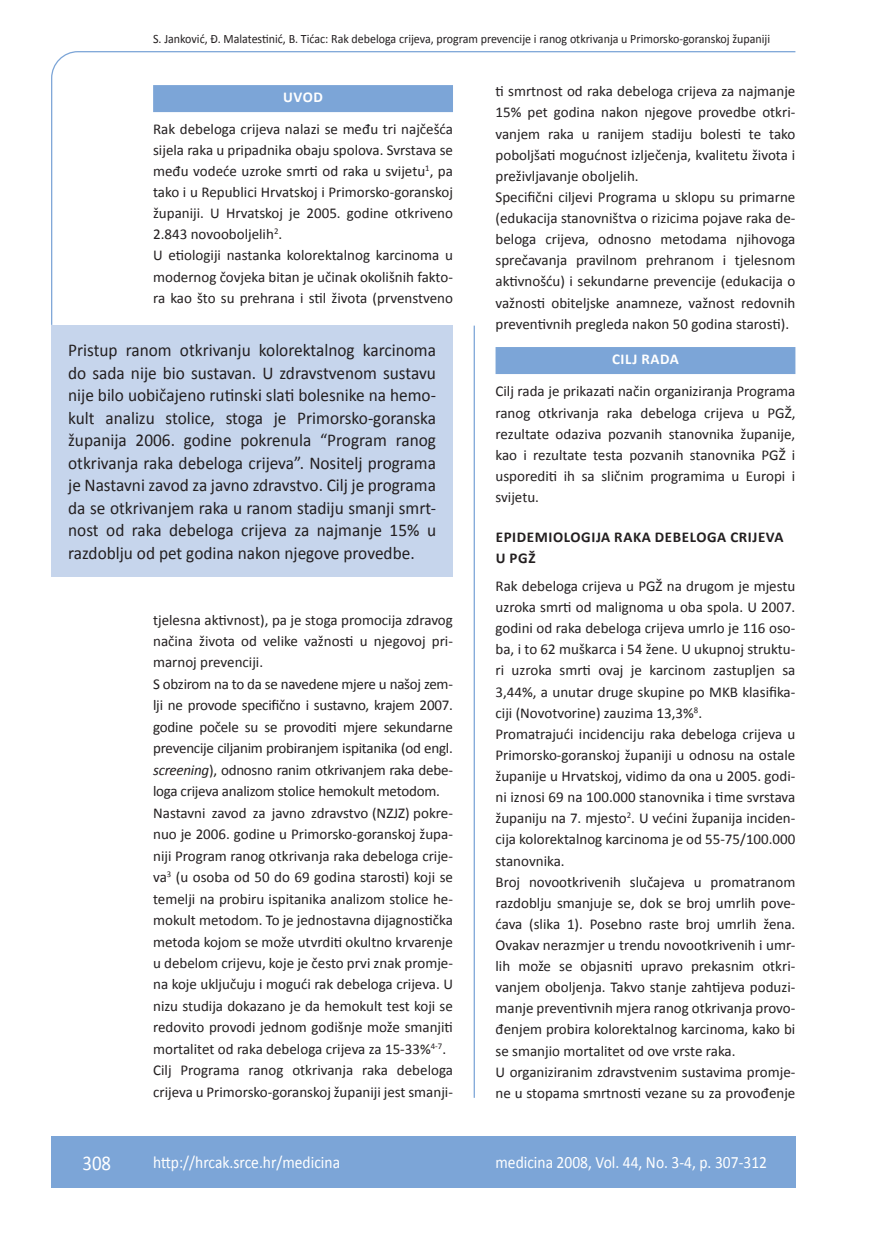
<style>
.page{position:relative;width:872px;height:1234px;background:#fff}
.page>*{position:absolute;margin:0;border:0;box-sizing:border-box;transform-origin:0 0}
.t1{font:21px "Calibri";color:#fff;scale:.9 1}
.anterfile{font:18px/22.5px "Calibri";color:#231f20;text-align:justify;scale:.96 1}
.t2{font:17.25px "Calibri";color:#fff;scale:.9 1}
.osnovni_tekst{font:15px/21.1px "Calibri";color:#231f20;text-align:justify}
.podnaslov{font:700 15px "Calibri";letter-spacing:.04em;color:#231f20}
.naslov_ruler{font:700 15px "Calibri";letter-spacing:.04em;color:#fff}
.glava{font:12.75px "Calibri";color:#231f20;scale:.94 1}
.s1{font-style:italic}
</style>
<div class="page">
<div style="left:495px;top:347px;width:300px;height:27px;background:#7ca5d7"></div>
<div style="left:51px;top:325px;width:402px;height:251px;background:#c6d5ec"></div>
<svg style="left:51px;top:51px;width:745px;height:274px"></svg>
<hr style="left:473px;top:325px;width:2px;height:772px;background:#7ca5d7">
<div style="left:51px;top:1135px;width:744px;height:51px;background:#7ca5d7"></div>
<p class="glava" style="left:153px;top:30px;width:658px">S. Janković, Đ. Malatestinić, B. Tićac: Rak debeloga crijeva, program prevencije i ranog otkrivanja u Primorsko-goranskoj županiji</p>
<p class="naslov_ruler" style="left:283px;top:88px;width:41px">Uvod</p>
<p class="osnovni_tekst" style="left:153px;top:118px;width:301px">Rak debeloga crijeva nalazi se među tri najčešća sijela raka u pripadnika obaju spolova. Svrstava se među vodeće uzroke smrti od raka u svijetu<sup>1</sup>, pa tako i u Republici Hrvatskoj i Primorsko-goranskoj županiji. U Hrvatskoj je 2005. godine otkriveno 2.843 novooboljelih<sup>2</sup>.</p>
<p class="osnovni_tekst" style="left:153px;top:244px;width:301px">U etiologiji nastanka kolorektalnog karcinoma u modernog čovjeka bitan je učinak okolišnih fakto&shy;ra kao što su prehrana i stil života (prvenstveno</p>
<p class="anterfile" style="left:68px;top:338px;width:385px">Pristup ranom otkrivanju kolorektalnog karcinoma do sada nije bio sustavan. U zdravstvenom sustavu nije bilo uobičajeno rutinski slati bolesnike na hemo&shy;kult analizu stolice, stoga je Primorsko-goranska županija 2006. godine pokrenula “Program ranog otkrivanja raka debeloga crijeva”. Nositelj programa je Nastavni zavod za javno zdravstvo. Cilj je programa da se otkrivanjem raka u ranom stadiju smanji smrt&shy;nost od raka debeloga crijeva za najmanje 15% u razdoblju od pet godina nakon njegove provedbe.</p>
<p class="osnovni_tekst" style="left:153px;top:608px;width:301px">tjelesna aktivnost), pa je stoga promocija zdravog načina života od velike važnosti u njegovoj pri&shy;marnoj prevenciji.</p>
<p class="osnovni_tekst" style="left:153px;top:672px;width:301px">S obzirom na to da se navedene mjere u našoj zem&shy;lji ne provode specifično i sustavno, krajem 2007. godine počele su se provoditi mjere sekundarne prevencije ciljanim probiranjem ispitanika (od engl. <span class="s1">screening</span>), odnosno ranim otkrivanjem raka debe&shy;loga crijeva analizom stolice hemokult metodom.</p>
<p class="osnovni_tekst" style="left:153px;top:801px;width:301px">Nastavni zavod za javno zdravstvo (NZJZ) pokre&shy;nuo je 2006. godine u Primorsko-goranskoj župa&shy;niji Program ranog otkrivanja raka debeloga crije&shy;va<sup>3</sup> (u osoba od 50 do 69 godina starosti) koji se temelji na probiru ispitanika analizom stolice he&shy;mokult metodom. To je jednostavna dijagnostička metoda kojom se može utvrditi okultno krvarenje u debelom crijevu, koje je često prvi znak promje&shy;na koje uključuju i mogući rak debeloga crijeva. U nizu studija dokazano je da hemokult test koji se redovito provodi jednom godišnje može smanjiti mortalitet od raka debeloga crijeva za 15-33%<sup>4-7</sup>.</p>
<p class="osnovni_tekst" style="left:153px;top:1058px;width:301px">Cilj Programa ranog otkrivanja raka debeloga crijeva u Primorsko-goranskoj županiji jest smanji-</p>
<p class="osnovni_tekst" style="left:495px;top:80px;width:301px">ti smrtnost od raka debeloga crijeva za najmanje 15% pet godina nakon njegove provedbe otkri&shy;vanjem raka u ranijem stadiju bolesti te tako poboljšati mogućnost izlječenja, kvalitetu života i preživljavanje oboljelih.</p>
<p class="osnovni_tekst" style="left:495px;top:186px;width:301px">Specifični ciljevi Programa u sklopu su primarne (edukacija stanovništva o rizicima pojave raka de&shy;beloga crijeva, odnosno metodama njihovoga sprečavanja pravilnom prehranom i tjelesnom aktivnošću) i sekundarne prevencije (edukacija o važnosti obiteljske anamneze, važnost redovnih preventivnih pregleda nakon 50 godina starosti).</p>
<p class="naslov_ruler" style="left:612px;top:350px;width:68px">CILJ RADA</p>
<p class="osnovni_tekst" style="left:495px;top:380px;width:301px">Cilj rada je prikazati način organiziranja Programa ranog otkrivanja raka debeloga crijeva u PGŽ, rezultate odaziva pozvanih stanovnika županije, kao i rezultate testa pozvanih stanovnika PGŽ i usporediti ih sa sličnim programima u Europi i svijetu.</p>
<p class="podnaslov" style="left:496px;top:527px;width:129px">EPIDEMIOLOGIJA RAKA</p>
<p class="podnaslov" style="left:655px;top:527px;width:130px">DEBE LOGA CRIJEVA</p>
<p class="podnaslov" style="left:496px;top:548px;width:41px">U PGŽ</p>
<p class="osnovni_tekst" style="left:495px;top:574px;width:301px">Rak debeloga crijeva u PGŽ na drugom je mjestu uzroka smrti od malignoma u oba spola. U 2007. godini od raka debeloga crijeva umrlo je 116 oso&shy;ba, i to 62 muškarca i 54 žene. U ukupnoj struktu&shy;ri uzroka smrti ovaj je karcinom zastupljen sa 3,44%, a unutar druge skupine po MKB klasifika&shy;ciji (Novotvorine) zauzima 13,3%<sup>8</sup>.</p>
<p class="osnovni_tekst" style="left:495px;top:722px;width:301px">Promatrajući incidenciju raka debeloga crijeva u Primorsko-goranskoj županiji u odnosu na ostale županije u Hrvatskoj, vidimo da ona u 2005. godi&shy;ni iznosi 69 na 100.000 stanovnika i time svrstava županiju na 7. mjesto<sup>2</sup>. U većini županija inciden&shy;cija kolorektalnog karcinoma je od 55-75/100.000 stanovnika.</p>
<p class="osnovni_tekst" style="left:495px;top:870px;width:301px">Broj novootkrivenih slučajeva u promatranom razdoblju smanjuje se, dok se broj umrlih pove&shy;ćava (slika 1). Posebno raste broj umrlih žena.<br>Ovakav nerazmjer u trendu novootkrivenih i umr&shy;lih može se objasniti upravo prekasnim otkri&shy;vanjem oboljenja. Takvo stanje zahtijeva poduzi&shy;manje preventivnih mjera ranog otkrivanja provo&shy;đenjem probira kolorektalnog karcinoma, kako bi se smanjio mortalitet od ove vrste raka.</p>
<p class="osnovni_tekst" style="left:495px;top:1060px;width:301px">U organiziranim zdravstvenim sustavima promje&shy;ne u stopama smrtnosti vezane su za provođenje</p>
<p class="t1" style="left:82px;top:1149px;width:33px">308</p>
<p class="t2" style="left:153px;top:1150px;width:209px">http://hrcak.srce.hr/medicina</p>
<p class="t2" style="left:495px;top:1151px;width:303px">medicina 2008, Vol. 44, No. 3-4, p. 307-312</p>
</div>
